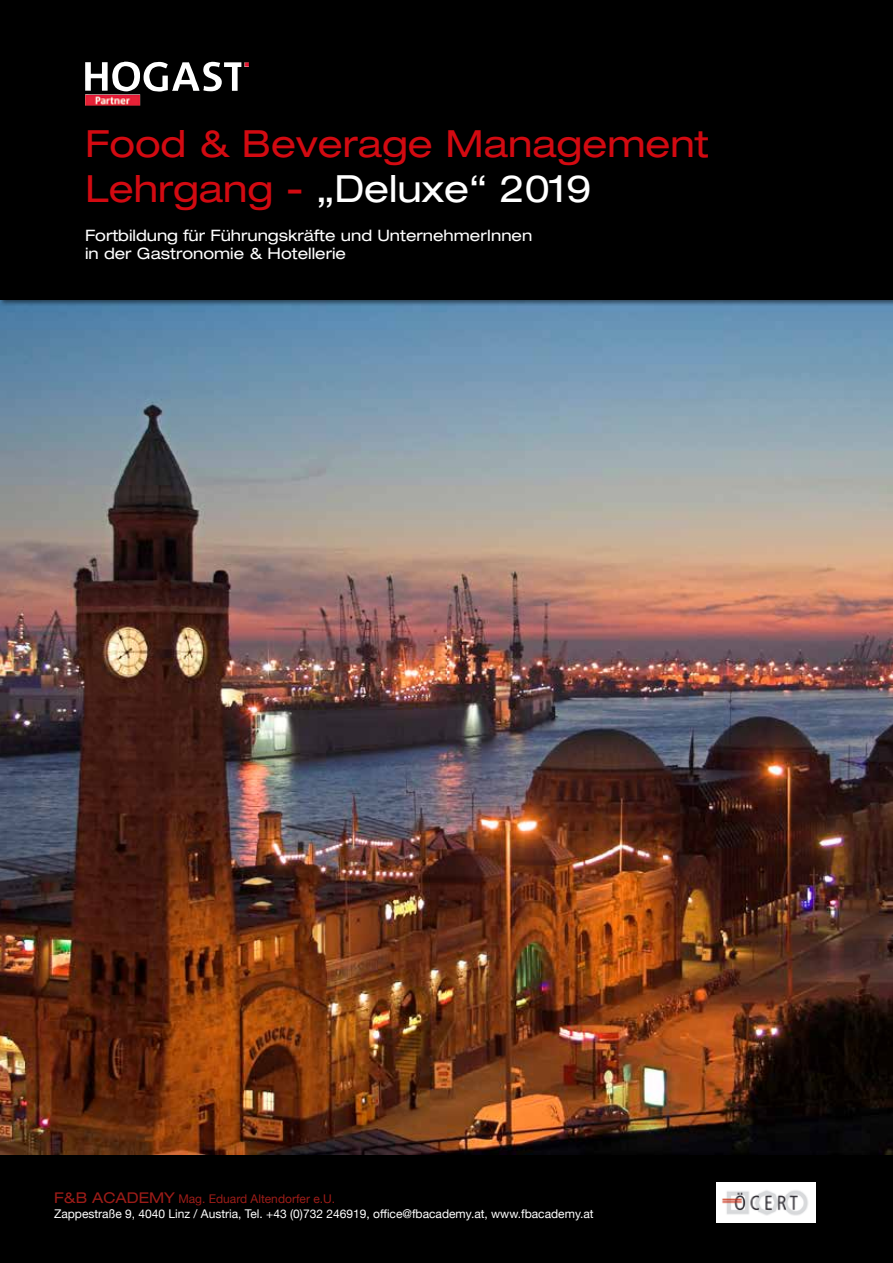
<style>
.page{position:relative;width:893px;height:1263px;background:#fff}
.page>*{position:absolute;margin:0;border:0;box-sizing:border-box;transform-origin:0 0}
.t1{font:expanded 37.5px/45px "Helvetica Neue";color:#d20a11}
.t2{font:expanded 15.75px/18.9px "Helvetica Neue";color:#fff}
.t3{font:12px/14.4px "Helvetica Neue";color:#fff}
.s1{color:#fff}
.s2{font-stretch:expanded;font-size:14.85px;color:#9b1c18}
.s3{color:#9b1c18}
</style>
<div class="page">
<div style="left:0;top:956px;width:893px;height:307px;background:#000"></div>
<img style="left:0;top:307px;width:893px;height:847px">
<div style="left:0;top:0;width:893px;height:307px;background:#000;opacity:.5"></div>
<div style="left:0;top:0;width:893px;height:299px;background:#000"></div>
<img style="left:112px;top:62px;width:110px;height:29px">
<img style="left:716px;top:1182px;width:100px;height:40px">
<h1 class="t1" style="left:85px;top:120px;width:625px">Food &amp; Beverage Management<br>Lehrgang - <span class="s1">„Deluxe“ 2019</span></h1>
<h2 class="t2" style="left:85px;top:225px;width:449px">Fortbildung für Führungskräfte und UnternehmerInnen in der Gastronomie &amp; Hotellerie</h2>
<p class="t3" style="left:54px;top:1191px;width:541px"><span class="s2">F&amp;B ACADEMY</span> <span class="s3">Mag. Eduard Altendorfer e.U.<br></span>Zappestraße 9, 4040 Linz / Austria, Tel. +43 (0)732 246919, office@fbacademy.at, www.fbacademy.at</p>
</div>
